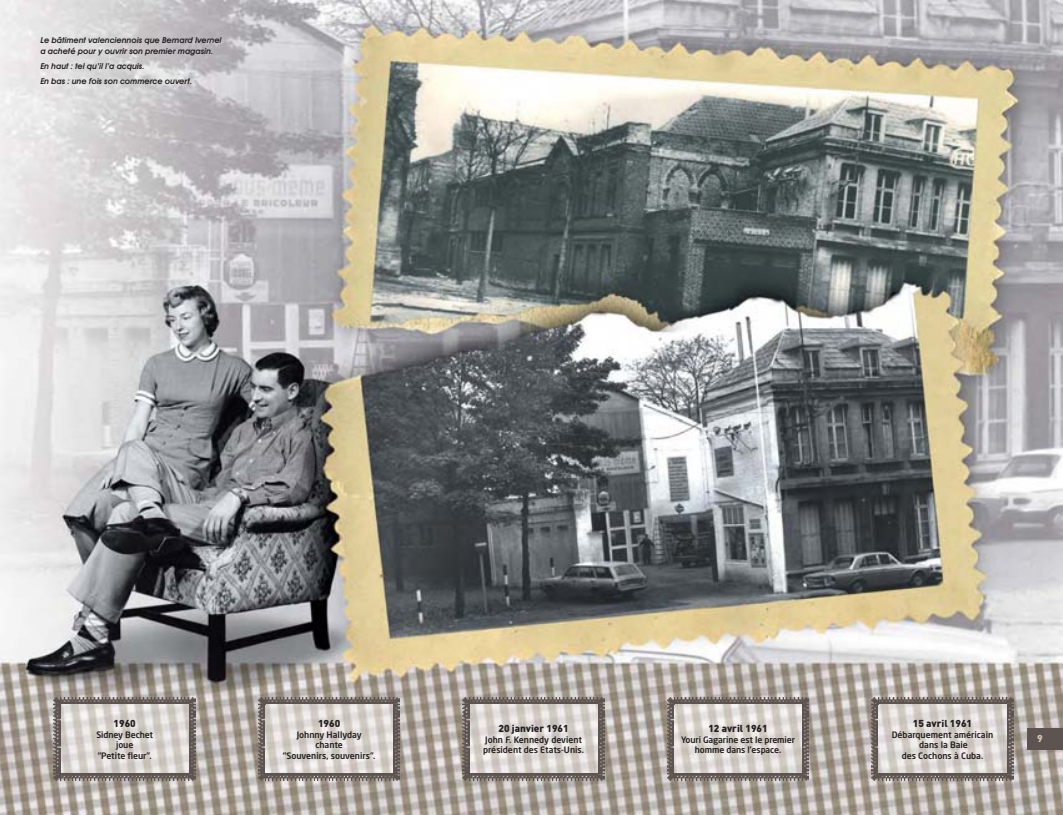
<style>
.page{position:relative;width:1063px;height:815px;background:#fff}
.page>*{position:absolute;margin:0;border:0;box-sizing:border-box;transform-origin:0 0}
.t1{font:900 10px "DIN";color:#231f20}
.t2{font:900 10px "DIN";color:#d2c7b2}
.t3{font:500 8.75px/10.5px "Neo Sans";color:#231f20;text-align:center}
.t4{font:italic 600 8.75px/11.2px "Avant Garde Gothic Itc T";color:#231f20}
</style>
<div class="page">
<img style="left:0;top:0;width:1063px;height:815px">
<img style="left:54px;top:704px;width:142px;height:69px">
<svg style="left:54px;top:697px;width:142px;height:7px"></svg>
<svg style="left:54px;top:773px;width:142px;height:7px"></svg>
<img style="left:258px;top:704px;width:142px;height:69px">
<svg style="left:258px;top:697px;width:142px;height:7px"></svg>
<svg style="left:258px;top:773px;width:142px;height:7px"></svg>
<img style="left:463px;top:704px;width:142px;height:69px">
<svg style="left:463px;top:697px;width:142px;height:7px"></svg>
<svg style="left:463px;top:773px;width:142px;height:7px"></svg>
<img style="left:872px;top:704px;width:141px;height:69px">
<svg style="left:872px;top:697px;width:141px;height:7px"></svg>
<svg style="left:872px;top:773px;width:141px;height:7px"></svg>
<img style="left:667px;top:704px;width:142px;height:69px">
<svg style="left:667px;top:697px;width:142px;height:7px"></svg>
<svg style="left:667px;top:773px;width:142px;height:7px"></svg>
<div style="left:1028px;top:728px;width:35px;height:21px;background:#5d5350"></div>
<p class="t4" style="left:40px;top:35px;width:183px">Le bâtiment valenciennois que Bernard Ivernel a acheté pour y ouvrir son premier magasin.</p>
<p class="t4" style="left:40px;top:60px;width:153px;line-height:15px">En haut : tel qu’il l’a acquis.<br>En bas : une fois son commerce ouvert.</p>
<p class="t1" style="left:114px;top:719px;width:24px">1960</p>
<p class="t3" style="left:96px;top:730px;width:58px">Sidney Bechet joue<br>“Petite fleur”.</p>
<p class="t1" style="left:318px;top:719px;width:24px">1960</p>
<p class="t3" style="left:283px;top:730px;width:94px">Johnny Hallyday chante<br>“Souvenirs, souvenirs”.</p>
<p class="t1" style="left:499px;top:725px;width:72px">20 janvier 1961</p>
<p class="t3" style="left:483px;top:735px;width:102px;text-align:left">John F. Kennedy devient président des Etats-Unis.</p>
<p class="t1" style="left:913px;top:719px;width:61px">15 avril 1961</p>
<p class="t3" style="left:892px;top:730px;width:103px">Débarquement américain dans la Baie<br>des Cochons à Cuba.</p>
<p class="t1" style="left:708px;top:725px;width:61px">12 avril 1961</p>
<p class="t3" style="left:681px;top:735px;width:116px">Youri Gagarine est le premier homme dans l’espace.</p>
<p class="t2" style="left:1037px;top:735px;width:7px">9</p>
</div>
